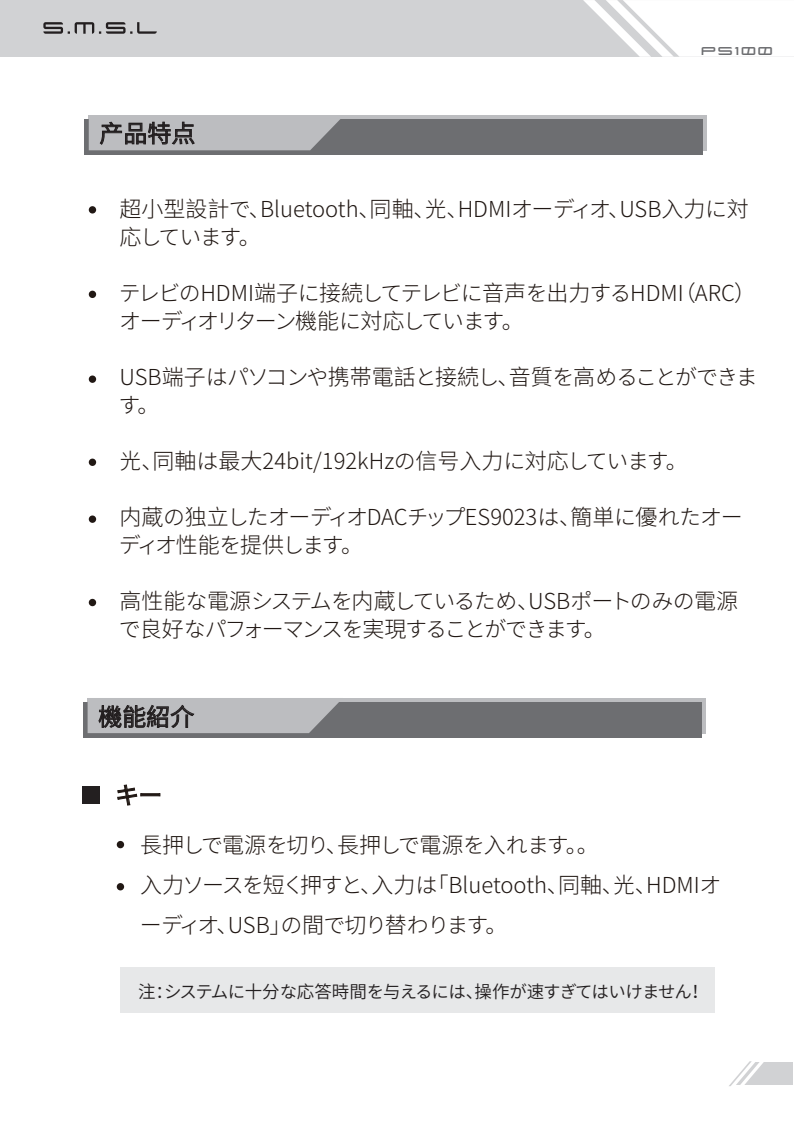
<style>
.page{position:relative;width:794px;height:1134px;background:#fff}
.page>*{position:absolute;margin:0;border:0;box-sizing:border-box;transform-origin:0 0}
.t1{font:24px "Source Han Sans CN";color:#231f20}
.t2{font:24px "Source Han Sans CN";color:#211814}
.t3{font:300 22px/28px "Source Han Sans CN";letter-spacing:-.03em;color:#211814}
.t4{font:300 22px/28px "Source Han Sans CN";letter-spacing:-.055em;color:#211814}
.t5{font:300 22px/28px "Source Han Sans CN";letter-spacing:-.06em;color:#211814}
.t6{font:300 22px/28px "Source Han Sans CN";letter-spacing:-.01em;color:#211814}
.t7{font:300 22px "Source Han Sans CN";color:#211814}
.t8{font:17.6px "Source Han Sans CN";letter-spacing:-.04em;color:#231f20}
.t9{font:16px "Xenotron";letter-spacing:.1em;color:#6d6e71}
</style>
<div class="page">
<div style="left:120px;top:968px;width:594px;height:45px;background:#e7e8e9"></div>
<svg style="left:344px;top:115px;width:363px;height:35px;background:#adaeb1"></svg>
<div style="left:85px;top:120px;width:618px;height:35px;background:#6d6e71"></div>
<div style="left:691px;top:1062px;width:102px;height:23px;background:#d1d2d4"></div>
<svg style="left:691px;top:1061px;width:73px;height:25px"></svg>
<svg style="left:89px;top:115px;width:255px;height:35px;background:#aaaaad"></svg>
<div style="left:0;top:0;width:794px;height:56px;background:#d1d2d4"></div>
<svg style="left:583px;top:0;width:211px;height:57px"></svg>
<svg style="left:43px;top:22px;width:114px;height:12px"></svg>
<div style="left:89px;top:206px;width:7px;height:8px;background:#211814;border-radius:50%"></div>
<div style="left:89px;top:375px;width:7px;height:8px;background:#211814;border-radius:50%"></div>
<div style="left:89px;top:459px;width:7px;height:7px;background:#211814;border-radius:50%"></div>
<div style="left:89px;top:515px;width:7px;height:8px;background:#211814;border-radius:50%"></div>
<div style="left:89px;top:291px;width:7px;height:7px;background:#211814;border-radius:50%"></div>
<svg style="left:117px;top:784px;width:43px;height:21px"></svg>
<div style="left:82px;top:786px;width:17px;height:17px;background:#231f20"></div>
<div style="left:117px;top:841px;width:7px;height:7px;background:#211814;border-radius:50%"></div>
<div style="left:117px;top:883px;width:7px;height:7px;background:#211814;border-radius:50%"></div>
<div style="left:88px;top:698px;width:618px;height:35px;background:#bcbdc0"></div>
<div style="left:84px;top:702px;width:618px;height:36px;background:#6d6e71"></div>
<svg style="left:88px;top:702px;width:251px;height:31px;background:#a4a5a8"></svg>
<div style="left:89px;top:599px;width:7px;height:7px;background:#211814;border-radius:50%"></div>
<p class="t1" style="left:99px;top:120px;width:98px">产品特点</p>
<p class="t9" style="left:702px;top:45px;width:73px">PS100</p>
<p class="t6" style="left:120px;top:196px;width:630px">超小型設計で、Bluetooth、同軸、光、HDMIオーディオ、USB入力に対応しています。</p>
<p class="t4" style="left:119px;top:280px;width:639px">テレビのHDMI端子に接続してテレビに音声を出力するHDMI（ARC）オーディオリターン機能に対応しています。</p>
<p class="t3" style="left:118px;top:364px;width:641px">USB端子はパソコンや携帯電話と接続し、音質を高めることができます。</p>
<p class="t7" style="left:120px;top:449px;width:570px">光、同軸は最大24bit/192kHzの信号入力に対応しています。</p>
<p class="t3" style="left:119px;top:504px;width:625px">内蔵の独立したオーディオDACチップES9023は、簡単に優れたオーディオ性能を提供します。</p>
<p class="t5" style="left:119px;top:588px;width:621px">高性能な電源システムを内蔵しているため、USBポートのみの電源で良好なパフォーマンスを実現することができます。</p>
<p class="t1" style="left:98px;top:703px;width:97px">機能紹介</p>
<p class="t2" style="left:115px;top:782px;width:49px">キー</p>
<p class="t3" style="left:140px;top:825px;width:583px;line-height:40px">長押しで電源を切り、長押しで電源を入れます。。<br>入力ソースを短く押すと、入力は「Bluetooth、同軸、光、HDMIオーディオ、USB」の間で切り替わります。</p>
<p class="t8" style="left:138px;top:981px;width:572px">注：システムに十分な応答時間を与えるには、操作が速すぎてはいけません！</p>
</div>
